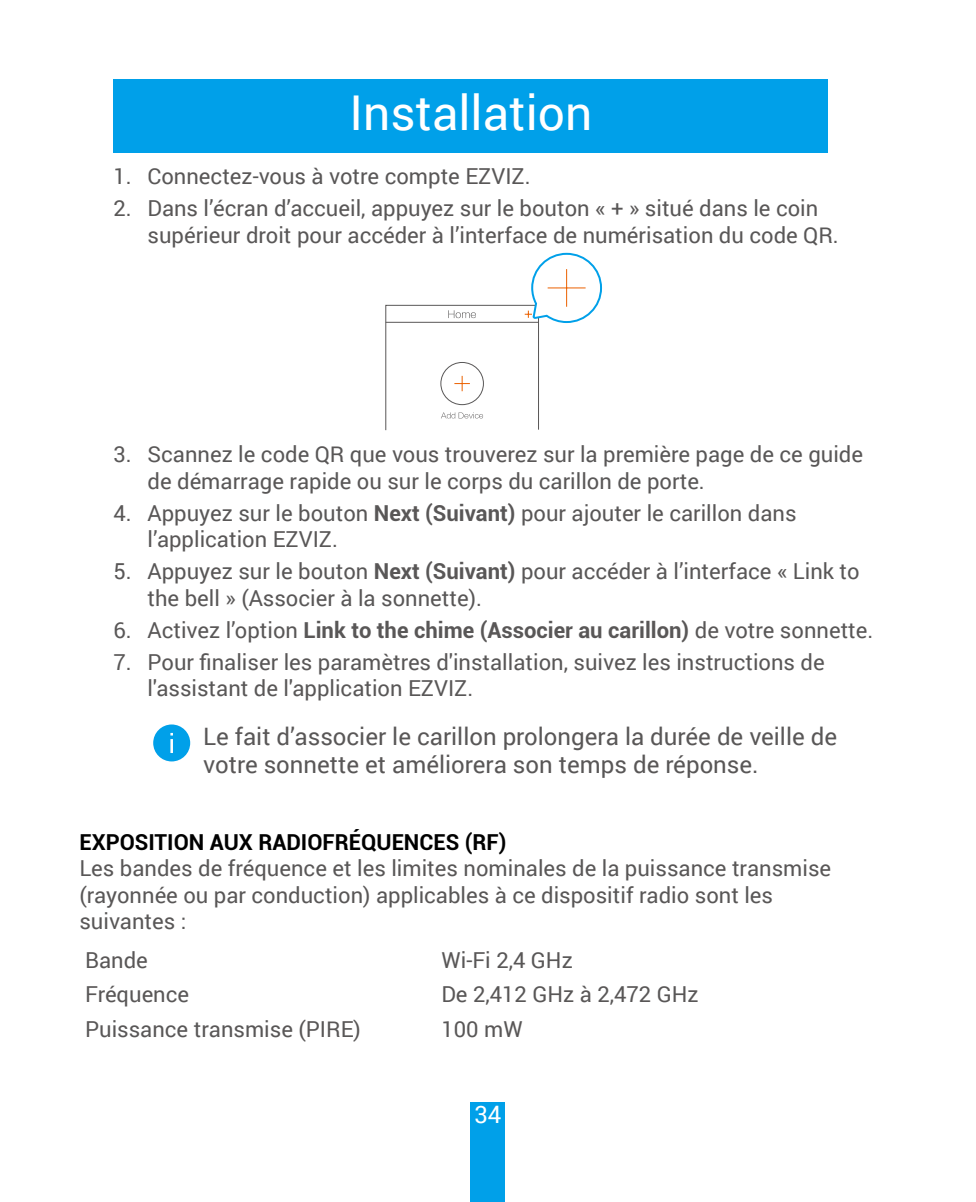
<style>
.page{position:relative;width:976px;height:1202px;background:#fff}
.page>*{position:absolute;margin:0;border:0;box-sizing:border-box;transform-origin:0 0}
.t1{font:48px "Roboto";color:#fff}
.t2{font:24px/28px "Roboto";color:#595757}
.t3{font:24px "Roboto";color:#fff}
.t4{font:22px/26.4px "Roboto";color:#595757}
.t5{font:700 22px "Roboto";color:#595757}
.t6{font:700 22px "Roboto";color:#000}
.s1{font-weight:700}
.s2{font-weight:400}
</style>
<div class="page">
<div style="left:471px;top:1102px;width:34px;height:100px;background:#00a0e9"></div>
<div style="left:113px;top:79px;width:715px;height:74px;background:#00a0e9"></div>
<svg style="left:441px;top:412px;width:42px;height:6px"></svg>
<div style="left:385px;top:305px;width:154px;height:126px;border:1px solid #595757"></div>
<svg style="left:454px;top:376px;width:15px;height:15px"></svg>
<div style="left:440px;top:362px;width:44px;height:43px;border:1px solid #595757;border-radius:50%"></div>
<svg style="left:385px;top:252px;width:217px;height:72px"></svg>
<hr style="left:547px;top:287px;width:38px;height:2px;background:#eb6100">
<hr style="left:565px;top:269px;width:2px;height:38px;background:#eb6100">
<hr style="left:385px;top:322px;width:153px;height:1px;background:#595757">
<div style="left:153px;top:724px;width:37px;height:37px;background:#00a0e9;border-radius:50%"></div>
<hr style="left:170px;top:739px;width:3px;height:14px;background:#fff">
<h1 class="t1" style="left:349px;top:79px;width:244px">Installation</h1>
<p class="t4" style="left:113px;top:162px;width:418px">1. Connectez-vous à votre compte EZVIZ.</p>
<p class="t4" style="left:147px;top:194px;width:692px;text-indent:-34px">2. Dans l’écran d’accueil, appuyez sur le bouton « + » situé dans le coin supérieur droit pour accéder à l’interface de numérisation du code QR.</p>
<p class="t4" style="left:147px;top:440px;width:716px;text-indent:-34px">3. Scannez le code QR que vous trouverez sur la première page de ce guide de démarrage rapide ou sur le corps du carillon de porte.</p>
<p class="t4" style="left:147px;top:499px;width:650px;text-indent:-34px">4. Appuyez sur le bouton <span class="s1">Next (Suivant)</span> pour ajouter le carillon dans l’application EZVIZ.</p>
<p class="t4" style="left:147px;top:557px;width:713px;text-indent:-34px">5. Appuyez sur le bouton <span class="s1">Next (Suivant)</span> pour accéder à l’interface « Link to the bell » (Associer à la sonnette).</p>
<p class="t5" style="left:113px;top:614px;width:761px"><span class="s2">6. Activez l’option</span> Link to the chime (Associer au carillon) <span class="s2">de votre sonnette.</span></p>
<p class="t4" style="left:147px;top:648px;width:678px;text-indent:-34px">7. Pour finaliser les paramètres d'installation, suivez les instructions de l'assistant de l'application EZVIZ.</p>
<p class="t2" style="left:203px;top:722px;width:635px">Le fait d’associer le carillon prolongera la durée de veille de votre sonnette et améliorera son temps de réponse.</p>
<p class="t6" style="left:79px;top:827px;width:428px">EXPOSITION AUX RADIOFRÉQUENCES (RF)</p>
<p class="t4" style="left:79px;top:855px;width:753px">Les bandes de fréquence et les limites nominales de la puissance transmise (rayonnée ou par conduction) applicables à ce dispositif radio sont les suivantes :</p>
<p class="t4" style="left:85px;top:946px;width:64px">Bande</p>
<p class="t4" style="left:441px;top:946px;width:133px">Wi-Fi 2,4 GHz</p>
<p class="t4" style="left:85px;top:980px;width:105px">Fréquence</p>
<p class="t4" style="left:441px;top:980px;width:258px">De 2,412 GHz à 2,472 GHz</p>
<p class="t4" style="left:85px;top:1015px;width:277px">Puissance transmise (PIRE)</p>
<p class="t4" style="left:441px;top:1015px;width:83px">100 mW</p>
<p class="t3" style="left:474px;top:1097px;width:29px">34</p>
</div>
